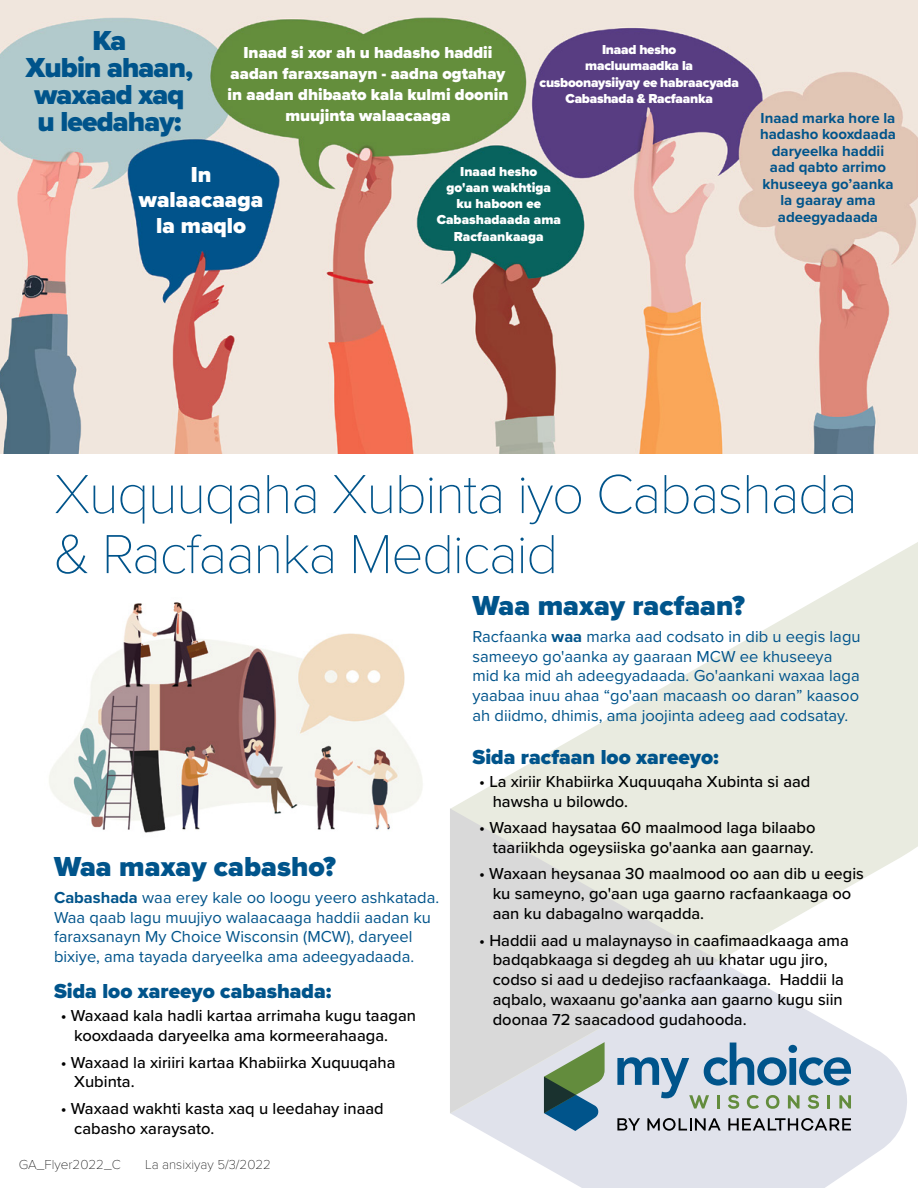
<style>
.page{position:relative;width:918px;height:1188px;background:#fff}
.page>*{position:absolute;margin:0;border:0;box-sizing:border-box;transform-origin:0 0}
.t1{font:100 57px/60px "Proxima Nova T";letter-spacing:-.03em;color:#00548b}
.t2{font:900 28.5px "Proxima Nova";color:#00548b}
.t3{font:900 28.5px/27px "Proxima Nova";letter-spacing:-.03em;color:#00548b;text-align:center}
.t4{font:900 22.5px/25.5px "Proxima Nova";color:#fff;text-align:center}
.t5{font:900 21px "Proxima Nova";color:#00548b}
.t6{font:500 16.5px/19.8px "Proxima Nova";color:#000}
.t7{font:16.5px/19.8px "Proxima Nova";color:#00548b}
.t8{font:900 16.5px/21px "Proxima Nova";color:#fff;text-align:center}
.t9{font:700 15px/16.5px "Proxima Nova";color:#00548b;text-align:center}
.t10{font:900 13.5px/16.2px "Proxima Nova";letter-spacing:-.02em;color:#fff;text-align:center}
.t11{font:900 13.5px/16.2px "Proxima Nova";color:#fff;text-align:center}
.t12{font:100 13.5px "Proxima Nova T";color:#000}
.s1{font-weight:700}
</style>
<div class="page">
<svg style="left:450px;top:1113px;width:456px;height:75px;fill:#e0e2eb"></svg>
<svg style="left:452px;top:542px;width:466px;height:571px"></svg>
<svg style="left:450px;top:808px;width:269px;height:305px;background:#dedfdd"></svg>
<img style="left:49px;top:602px;width:374px;height:231px">
<img style="left:0;top:0;width:918px;height:454px">
<svg style="left:544px;top:1042px;width:61px;height:89px;background:#79998f"></svg>
<svg style="left:617px;top:1043px;width:234px;height:66px;background:#a8becd"></svg>
<svg style="left:617px;top:1118px;width:23px;height:13px"></svg>
<svg style="left:647px;top:1118px;width:74px;height:13px"></svg>
<svg style="left:728px;top:1118px;width:123px;height:13px;background:#93949a"></svg>
<h2 class="t3" style="left:26px;top:27px;width:169px">Ka<br>Xubin ahaan, waxaad xaq u leedahay:</h2>
<h3 class="t4" style="left:139px;top:162px;width:126px">In walaacaaga la maqlo</h3>
<p class="t11" style="left:437px;top:163px;width:126px">Inaad hesho<br>go'aan wakhtiga<br>ku haboon ee<br>Cabashadaada ama<br>Racfaankaaga</p>
<p class="t10" style="left:540px;top:41px;width:201px">Inaad hesho<br>macluumaadka la cusboonaysiiyay ee habraacyada<br>Cabashada &amp; Racfaanka</p>
<p class="t8" style="left:228px;top:42px;width:282px">Inaad si xor ah u hadasho haddii aadan faraxsanayn - aadna ogtahay in aadan dhibaato kala kulmi doonin muujinta walaacaaga</p>
<p class="t9" style="left:760px;top:109px;width:137px">Inaad marka hore la hadasho kooxdaada daryeelka haddii aad qabto arrimo khuseeya go’aanka la gaaray ama adeegyadaada</p>
<h1 class="t1" style="left:54px;top:460px;width:805px">Xuquuqaha Xubinta iyo Cabashada &amp; Racfaanka Medicaid</h1>
<h2 class="t2" style="left:54px;top:846px;width:283px">Waa maxay cabasho?</h2>
<p class="t7" style="left:54px;top:887px;width:387px"><span class="s1">Cabashada</span> waa erey kale oo loogu yeero ashkatada.<br>Waa qaab lagu muujiyo walaacaaga haddii aadan ku faraxsanayn My Choice Wisconsin (MCW), daryeel bixiye, ama tayada daryeelka ama adeegyadaada.</p>
<p class="t5" style="left:54px;top:976px;width:279px">Sida loo xareeyo cabashada:</p>
<p class="t6" style="left:74px;top:1005px;width:343px;text-indent:-13px">• Waxaad kala hadli kartaa arrimaha kugu taagan kooxdaada daryeelka ama kormeerahaaga.</p>
<p class="t6" style="left:74px;top:1052px;width:323px;text-indent:-13px">• Waxaad la xiriiri kartaa Khabiirka Xuquuqaha<br>Xubinta.</p>
<p class="t6" style="left:74px;top:1098px;width:311px;text-indent:-13px">• Waxaad wakhti kasta xaq u leedahay inaad cabasho xaraysato.</p>
<p class="t12" style="left:19px;top:1155px;width:104px">GA_Flyer2022_C</p>
<p class="t12" style="left:145px;top:1155px;width:127px">La ansixiyay 5/3/2022</p>
<h2 class="t2" style="left:472px;top:585px;width:274px">Waa maxay racfaan?</h2>
<p class="t7" style="left:472px;top:626px;width:390px">Racfaanka <span class="s1">waa</span> marka aad codsato in dib u eegis lagu sameeyo go'aanka ay gaaraan MCW ee khuseeya mid ka mid ah adeegyadaada. Go'aankani waxaa laga yaabaa inuu ahaa “go'aan macaash oo daran” kaasoo ah diidmo, dhimis, ama joojinta adeeg aad codsatay.</p>
<p class="t5" style="left:472px;top:741px;width:248px">Sida racfaan loo xareeyo:</p>
<p class="t6" style="left:493px;top:771px;width:319px;text-indent:-13px">• La xiriir Khabiirka Xuquuqaha Xubinta si aad hawsha u bilowdo.</p>
<p class="t6" style="left:479px;top:817px;width:338px;text-align:right">• Waxaad haysataa 60 maalmood laga bilaabo taariikhda ogeysiiska go'aanka aan gaarnay.</p>
<p class="t6" style="left:493px;top:863px;width:373px;text-indent:-13px">• Waxaan heysanaa 30 maalmood oo aan dib u eegis ku sameyno, go'aan uga gaarno racfaankaaga oo aan ku dabagalno warqadda.</p>
<p class="t6" style="left:493px;top:930px;width:358px;text-indent:-13px">• Haddii aad u malaynayso in caafimaadkaaga ama badqabkaaga si degdeg ah uu khatar ugu jiro, codso si aad u dedejiso racfaankaaga. Haddii la aqbalo, waxaanu go'aanka aan gaarno kugu siin doonaa 72 saacadood gudahooda.</p>
</div>
